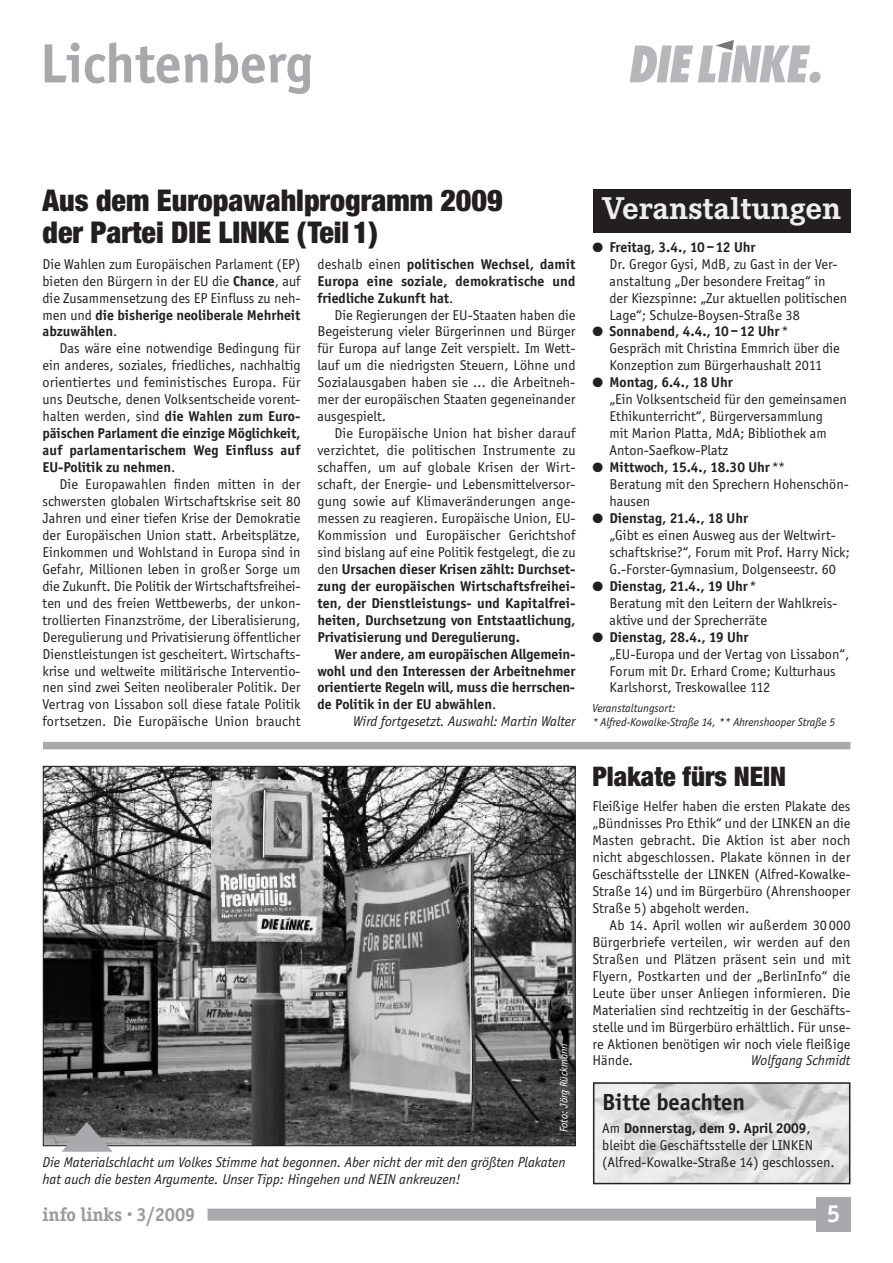
<style>
.page{position:relative;width:893px;height:1263px;background:#fff}
.page>*{position:absolute;margin:0;border:0;box-sizing:border-box;transform-origin:0 0}
.t1{font:700 57px "Officina Sans";color:#a8a9ad}
.t2{font:700 32.7px "Corporate E";color:#eeeeef}
.t3{font:900 condensed 30px/31.5px "Helvetica Neue";color:#231f20}
.t4{font:900 condensed 27px "Helvetica Neue";color:#231f20}
.t5{font:700 25.5px "Officina Sans";color:#fff}
.t6{font:700 24px "Officina Sans";color:#231f20}
.t7{font:700 19.5px "Officina Serif";color:#999b9e}
.t8{font:14.7px/17px "Officina Sans";color:#231f20}
.t9{font:700 14.7px/17px "Officina Sans";color:#231f20;text-align:justify}
.t10{font:italic 14.7px/17px "Officina Sans";color:#231f20}
.t11{font:italic 12px/14.2px "Officina Sans";color:#231f20}
.t12{font:italic 11.25px "Officina Sans";color:#fff}
.s1{font-weight:700}
.s2{font-weight:400}
</style>
<div class="page">
<div style="left:816px;top:1198px;width:34px;height:34px;background:#a8a9ad"></div>
<div style="left:208px;top:1208px;width:610px;height:12px;background:#a8a9ad"></div>
<img style="left:596px;top:1085px;width:251px;height:96px">
<div style="left:593px;top:1082px;width:257px;height:102px;border:2px solid #231f20"></div>
<div style="left:593px;top:190px;width:257px;height:43px;background:#231f20"></div>
<svg style="left:630px;top:40px;width:191px;height:43px"></svg>
<div style="left:43px;top:742px;width:807px;height:7px;background:#a8a9ad"></div>
<img style="left:45px;top:768px;width:528px;height:376px">
<svg style="left:62px;top:1122px;width:51px;height:30px;background:#858587"></svg>
<h1 class="t1" style="left:40px;top:29px;width:275px">Lichtenberg</h1>
<h3 class="t3" style="left:43px;top:187px;width:462px">Aus dem Europawahlprogramm 2009 der Partei DIE LINKE (Teil1)</h3>
<p class="t8" style="left:43px;top:255px;width:259px;text-align:justify">Die Wahlen zum Europäischen Parlament (EP) bieten den Bürgern in der EU die <span class="s1">Chance</span>, auf die Zusammensetzung des EP Einfluss zu neh&shy;men und <span class="s1">die bisherige neoliberale Mehrheit abzuwählen</span>.</p>
<p class="t8" style="left:43px;top:340px;width:259px;text-align:justify;text-indent:17px">Das wäre eine notwendige Bedingung für ein anderes, soziales, friedliches, nachhaltig orientiertes und feministisches Europa. Für uns Deutsche, denen Volksentscheide vorent&shy;halten werden, sind <span class="s1">die Wahlen zum Euro&shy;päischen Parlament die einzige Möglichkeit, auf parlamentarischem Weg Einfluss auf EU-Politik zu nehmen</span>.</p>
<p class="t8" style="left:43px;top:475px;width:259px;text-align:justify;text-indent:17px">Die Europawahlen finden mitten in der schwersten globalen Wirtschaftskrise seit 80<br>Jahren und einer tiefen Krise der Demokratie der Europäischen Union statt. Arbeitsplätze, Einkommen und Wohlstand in Europa sind in Gefahr, Millionen leben in großer Sorge um die Zukunft. Die Politik der Wirtschaftsfreihei&shy;ten und des freien Wettbewerbs, der unkon&shy;trollierten Finanzströme, der Liberalisierung, Deregulierung und Privatisierung öffentlicher Dienstleistungen ist gescheitert. Wirtschafts&shy;krise und weltweite militärische Interventio&shy;nen sind zwei Seiten neoliberaler Politik. Der Vertrag von Lissabon soll diese fatale Politik fortsetzen. Die Europäische Union braucht</p>
<p class="t9" style="left:317px;top:255px;width:259px"><span class="s2">deshalb einen</span> politischen Wechsel, damit Europa eine soziale, demokratische und friedliche Zukunft hat<span class="s2">.</span></p>
<p class="t8" style="left:317px;top:306px;width:259px;text-align:justify;text-indent:17px">Die Regierungen der EU-Staaten haben die Begeisterung vieler Bürgerinnen und Bürger für Europa auf lange Zeit verspielt. Im Wett&shy;lauf um die niedrigsten Steuern, Löhne und Sozialausgaben haben sie … die Arbeitneh&shy;mer der europäischen Staaten gegeneinander ausgespielt.</p>
<p class="t8" style="left:317px;top:425px;width:259px;text-align:justify;text-indent:17px">Die Europäische Union hat bisher darauf verzichtet, die politischen Instrumente zu schaffen, um auf globale Krisen der Wirt&shy;schaft, der Energie- und Lebensmittelversor&shy;gung sowie auf Klimaveränderungen ange&shy;messen zu reagieren. Europäische Union, EU-Kommission und Europäischer Gerichtshof sind bislang auf eine Politik festgelegt, die zu den <span class="s1">Ursachen dieser Krisen zählt: Durchset&shy;zung der europäischen Wirtschaftsfreihei&shy;ten, der Dienstleistungs- und Kapitalfrei&shy;heiten, Durchsetzung von Entstaatlichung, Privatisierung und Deregulierung.</span></p>
<p class="t9" style="left:317px;top:645px;width:259px;text-indent:17px">Wer andere, am europäischen Allgemein&shy;wohl und den Interessen der Arbeitnehmer orientierte Regeln will, muss die herrschen&shy;de Politik in der EU abwählen<span class="s2">.</span></p>
<p class="t10" style="left:353px;top:713px;width:224px">Wird fortgesetzt. Auswahl: Martin Walter</p>
<p class="t12" style="left:557px;top:1132px;width:91px;rotate:-90deg">Foto: Jörg Rückmann</p>
<p class="t10" style="left:43px;top:1153px;width:525px">Die Materialschlacht um Volkes Stimme hat begonnen. Aber nicht der mit den größten Plakaten hat auch die besten Argumente. Unser Tipp: Hingehen und NEIN ankreuzen!</p>
<h2 class="t2" style="left:602px;top:189px;width:241px">Veranstaltungen</h2>
<p class="t8" style="left:609px;top:238px;width:239px;text-indent:-17px">● <span class="s1">Freitag, 3.4., 10–12 Uhr<br></span>Dr. Gregor Gysi, MdB, zu Gast in der Ver&shy;anstaltung „Der besondere Freitag“ in der Kiezspinne: „Zur aktuellen politischen Lage“; Schulze-Boysen-Straße 38</p>
<p class="t8" style="left:609px;top:323px;width:232px;text-indent:-17px">● <span class="s1">Sonnabend, 4.4., 10–12 Uhr</span> *<br>Gespräch mit Christina Emmrich über die<br>Konzeption zum Bürgerhaushalt 2011</p>
<p class="t8" style="left:609px;top:374px;width:239px;text-indent:-17px">● <span class="s1">Montag, 6.4., 18 Uhr<br></span>„Ein Volksentscheid für den gemeinsamen<br>Ethikunterricht“, Bürgerversammlung<br>mit Marion Platta, MdA; Bibliothek am<br>Anton-Saefkow-Platz</p>
<p class="t8" style="left:609px;top:458px;width:241px;text-indent:-17px">● <span class="s1">Mittwoch, 15.4., 18.30 Uhr</span> **<br>Beratung mit den Sprechern Hohenschön&shy;hausen</p>
<p class="t8" style="left:609px;top:509px;width:242px;text-indent:-17px">● <span class="s1">Dienstag, 21.4., 18 Uhr<br></span>„Gibt es einen Ausweg aus der Weltwirt&shy;schaftskrise?“, Forum mit Prof. Harry Nick; G.-Forster-Gymnasium, Dolgenseestr. 60</p>
<p class="t8" style="left:609px;top:577px;width:229px;text-indent:-17px">● <span class="s1">Dienstag, 21.4., 19 Uhr</span> *<br>Beratung mit den Leitern der Wahlkreis&shy;aktive und der Sprecherräte</p>
<p class="t8" style="left:609px;top:628px;width:242px;text-indent:-17px">● <span class="s1">Dienstag, 28.4., 19 Uhr<br></span>„EU-Europa und der Vertag von Lissabon“, Forum mit Dr. Erhard Crome; Kulturhaus Karlshorst, Treskowallee 112</p>
<p class="t11" style="left:592px;top:701px;width:244px">Veranstaltungsort:<br>* Alfred-Kowalke-Straße 14, ** Ahrenshooper Straße 5</p>
<h3 class="t4" style="left:592px;top:766px;width:195px">Plakate fürs NEIN</h3>
<p class="t8" style="left:592px;top:798px;width:259px;text-align:justify">Fleißige Helfer haben die ersten Plakate des „Bündnisses Pro Ethik“ und der LINKEN an die Masten gebracht. Die Aktion ist aber noch nicht abgeschlossen. Plakate können in der Geschäftsstelle der LINKEN (Alfred-Kowalke-Straße 14) und im Bürgerbüro (Ahrenshooper Straße 5) abgeholt werden.</p>
<p class="t8" style="left:592px;top:916px;width:259px;text-align:justify;text-indent:17px">Ab 14. April wollen wir außerdem 30 000<br>Bürgerbriefe verteilen, wir werden auf den Straßen und Plätzen präsent sein und mit Flyern, Postkarten und der „BerlinInfo“ die Leute über unser Anliegen informieren. Die Materialien sind rechtzeitig in der Geschäfts&shy;stelle und im Bürgerbüro erhältlich. Für unse&shy;re Aktionen benötigen wir noch viele fleißige Hände.</p>
<p class="t10" style="left:751px;top:1052px;width:101px">Wolfgang Schmidt</p>
<h3 class="t6" style="left:602px;top:1087px;width:144px">Bitte beachten</h3>
<p class="t8" style="left:602px;top:1120px;width:234px">Am <span class="s1">Donnerstag, dem 9. April 2009</span>, bleibt die Geschäftsstelle der LINKEN (Alfred-Kowalke-Straße 14) geschlossen.</p>
<h3 class="t7" style="left:43px;top:1202px;width:154px">info links · 3/2009</h3>
<h3 class="t5" style="left:827px;top:1198px;width:15px">5</h3>
</div>
